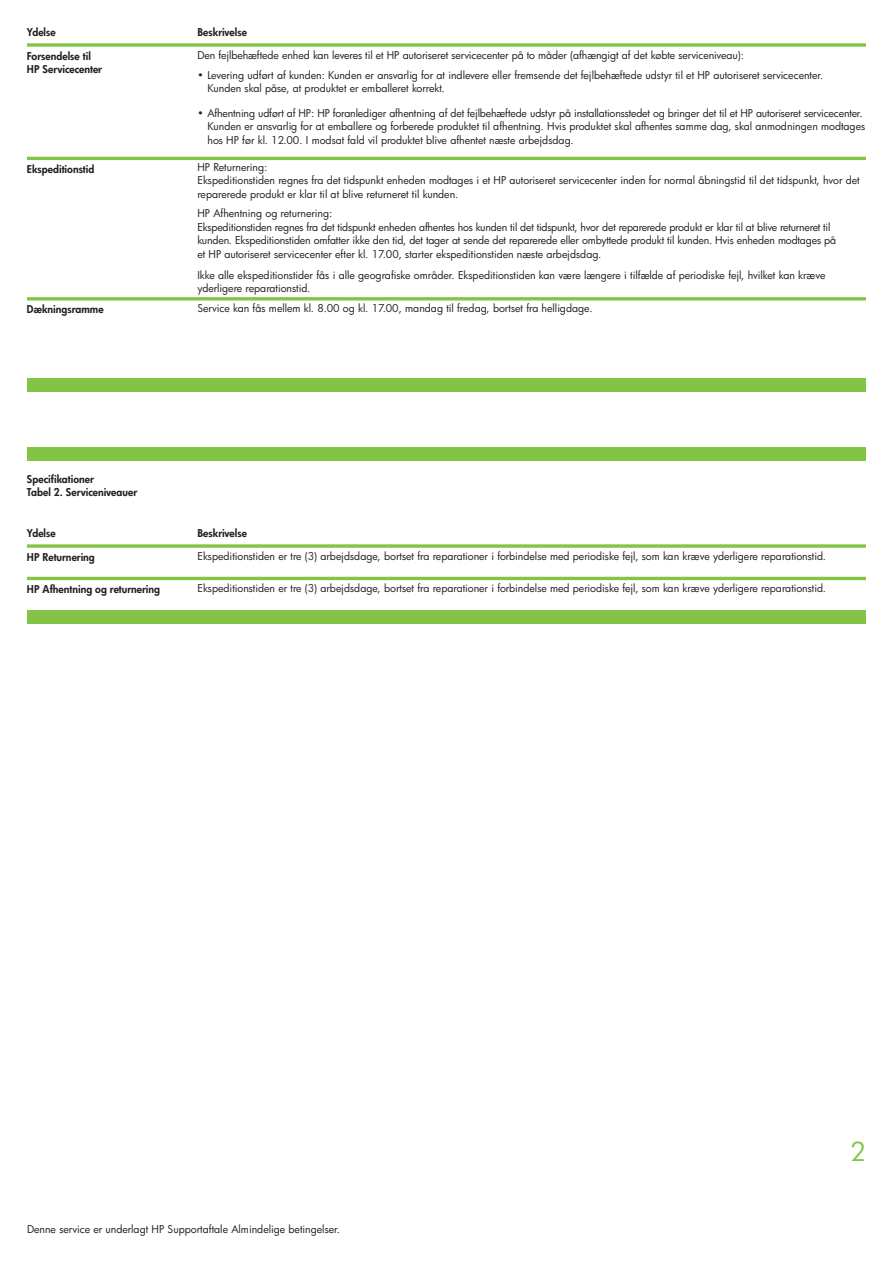
<style>
.page{position:relative;width:893px;height:1263px;background:#fff}
.page>*{position:absolute;margin:0;border:0;box-sizing:border-box;transform-origin:0 0}
.t1{font:25.5px "Futura";color:#83c447}
.t2{font:10.5px/13.5px "Futura";letter-spacing:-.005em;color:#231f20}
.t3{font:800 10.5px/13.5px "Futura";color:#231f20}
</style>
<div class="page">
<div style="left:27px;top:378px;width:839px;height:14px;background:#83c447"></div>
<svg style="left:27px;top:43px;width:839px;height:4px"></svg>
<hr style="left:27px;top:157px;width:839px;height:3px;background:#83c447">
<hr style="left:27px;top:297px;width:839px;height:3px;background:#83c447">
<div style="left:27px;top:447px;width:839px;height:13px;background:#83c447"></div>
<div style="left:27px;top:610px;width:839px;height:14px;background:#83c447"></div>
<svg style="left:27px;top:544px;width:839px;height:4px"></svg>
<hr style="left:27px;top:577px;width:839px;height:3px;background:#83c447">
<p class="t3" style="left:27px;top:26px;width:30px">Ydelse</p>
<p class="t3" style="left:197px;top:26px;width:51px">Beskrivelse</p>
<p class="t3" style="left:27px;top:50px;width:77px">Forsendelse til<br>HP Servicecenter</p>
<p class="t3" style="left:27px;top:163px;width:69px">Ekspeditionstid</p>
<p class="t3" style="left:27px;top:304px;width:78px">Dækningsramme</p>
<p class="t2" style="left:197px;top:50px;width:548px">Den fejlbehæftede enhed kan leveres til et HP autoriseret servicecenter på to måder (afhængigt af det købte serviceniveau):</p>
<p class="t2" style="left:208px;top:69px;width:617px;text-indent:-10px">• Levering udført af kunden: Kunden er ansvarlig for at indlevere eller fremsende det fejlbehæftede udstyr til et HP autoriseret servicecenter.<br>Kunden skal påse, at produktet er emballeret korrekt.</p>
<p class="t2" style="left:208px;top:107px;width:659px;text-indent:-10px">• Afhentning udført af HP: HP foranlediger afhentning af det fejlbehæftede udstyr på installationsstedet og bringer det til et HP autoriseret servicecenter.<br>Kunden er ansvarlig for at emballere og forberede produktet til afhentning. Hvis produktet skal afhentes samme dag, skal anmodningen modtages hos HP før kl. 12.00. I modsat fald vil produktet blive afhentet næste arbejdsdag.</p>
<p class="t2" style="left:197px;top:161px;width:664px">HP Returnering:<br>Ekspeditionstiden regnes fra det tidspunkt enheden modtages i et HP autoriseret servicecenter inden for normal åbningstid til det tidspunkt, hvor det reparerede produkt er klar til at blive returneret til kunden.</p>
<p class="t2" style="left:197px;top:207px;width:640px">HP Afhentning og returnering:<br>Ekspeditionstiden regnes fra det tidspunkt enheden afhentes hos kunden til det tidspunkt, hvor det reparerede produkt er klar til at blive returneret til kunden. Ekspeditionstiden omfatter ikke den tid, det tager at sende det reparerede eller ombyttede produkt til kunden. Hvis enheden modtages på et HP autoriseret servicecenter efter kl. 17.00, starter ekspeditionstiden næste arbejdsdag.</p>
<p class="t2" style="left:197px;top:269px;width:630px">Ikke alle ekspeditionstider fås i alle geografiske områder. Ekspeditionstiden kan være længere i tilfælde af periodiske fejl, hvilket kan kræve yderligere reparationstid.</p>
<p class="t2" style="left:197px;top:302px;width:397px">Service kan fås mellem kl. 8.00 og kl. 17.00, mandag til fredag, bortset fra helligdage.</p>
<p class="t3" style="left:27px;top:473px;width:112px">Specifikationer<br>Tabel 2. Serviceniveauer</p>
<p class="t3" style="left:27px;top:527px;width:30px">Ydelse</p>
<p class="t3" style="left:197px;top:527px;width:51px">Beskrivelse</p>
<p class="t3" style="left:27px;top:551px;width:69px">HP Returnering</p>
<p class="t3" style="left:27px;top:583px;width:135px">HP Afhentning og returnering</p>
<p class="t2" style="left:197px;top:551px;width:630px">Ekspeditionstiden er tre (3) arbejdsdage, bortset fra reparationer i forbindelse med periodiske fejl, som kan kræve yderligere reparationstid.</p>
<p class="t2" style="left:197px;top:582px;width:630px">Ekspeditionstiden er tre (3) arbejdsdage, bortset fra reparationer i forbindelse med periodiske fejl, som kan kræve yderligere reparationstid.</p>
<p class="t2" style="left:27px;top:1223px;width:315px">Denne service er underlagt HP Supportaftale Almindelige betingelser.</p>
<h1 class="t1" style="left:850px;top:1140px;width:17px">2</h1>
</div>
